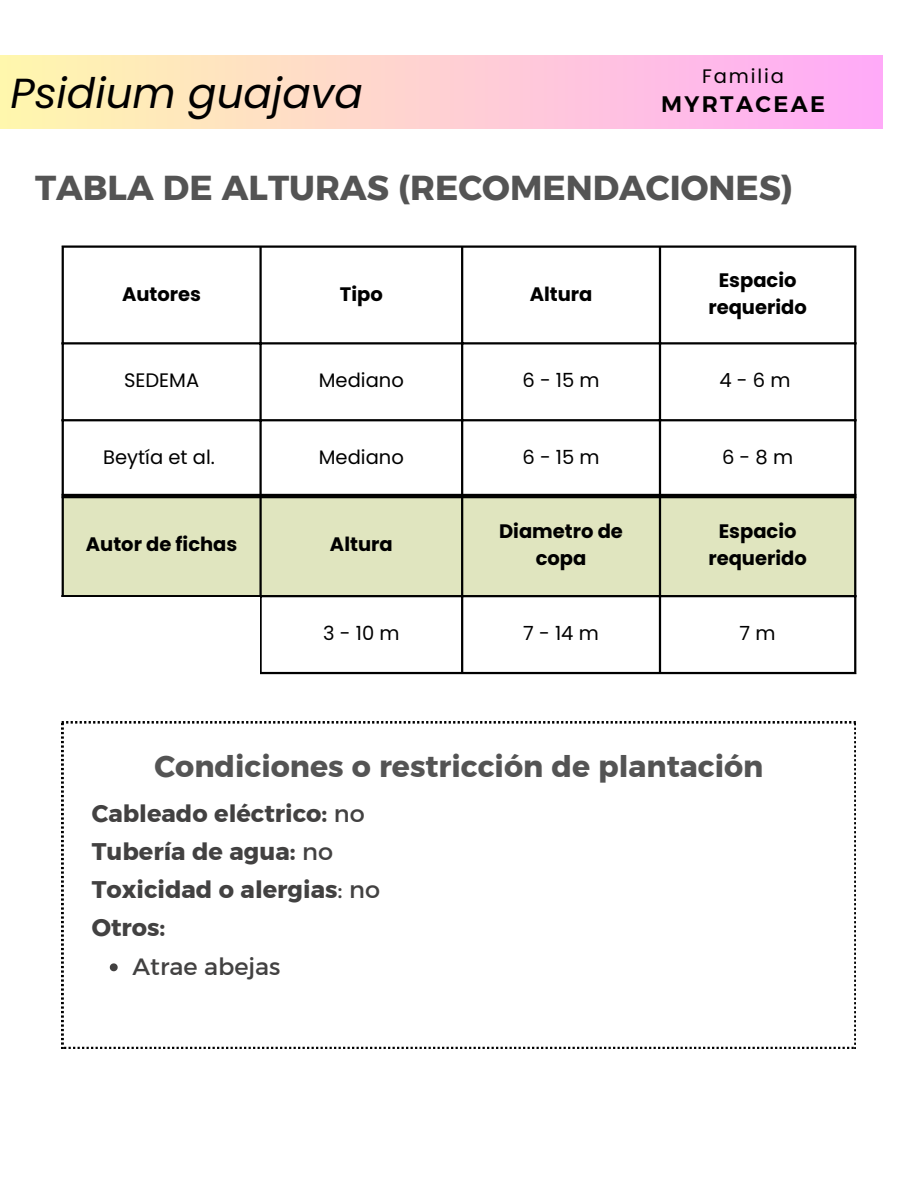
<style>
.page{position:relative;width:918px;height:1188px;background:#fff}
.page>*{position:absolute;margin:0;border:0;box-sizing:border-box;transform-origin:0 0}
.t1{font:italic 42px "Poppins";color:#000}
.t2{font:34.5px "Kief Montaser Bold";color:#545454}
.t3{font:30px "Kief Montaser Bold";color:#545454}
.t4{font:24px/38.2px "Kief Montaser Bold";color:#424141}
.t5{font:24px "Kief Montaser Regular";color:#424141}
.t6{font:700 22.35px "Kief Montaser Semi";letter-spacing:.105em;color:#000}
.t7{font:700 19.5px/27px "Poppins";color:#000;text-align:center}
.t8{font:19.5px "Poppins";color:#000}
.t9{font:19.5px "Poppins";letter-spacing:.095em;color:#000}
.s1{font-family:"Kief Montaser Regular"}
</style>
<div class="page">
<svg style="left:62px;top:721px;width:794px;height:328px"></svg>
<div style="left:64px;top:498px;width:790px;height:97px;background:#e0e5bf"></div>
<hr style="left:62px;top:496px;width:2px;height:176px;background:#000">
<hr style="left:259px;top:496px;width:3px;height:176px;background:#000">
<hr style="left:461px;top:496px;width:2px;height:176px;background:#000">
<hr style="left:659px;top:496px;width:2px;height:176px;background:#000">
<hr style="left:854px;top:496px;width:2px;height:176px;background:#000">
<hr style="left:62px;top:494px;width:794px;height:2px;background:#000">
<hr style="left:62px;top:595px;width:794px;height:2px;background:#000">
<hr style="left:62px;top:672px;width:794px;height:2px;background:#000">
<div style="left:34px;top:597px;width:226px;height:87px;background:#fff"></div>
<svg style="left:110px;top:963px;width:8px;height:8px"></svg>
<hr style="left:62px;top:248px;width:2px;height:248px;background:#000">
<hr style="left:259px;top:248px;width:3px;height:248px;background:#000">
<hr style="left:461px;top:248px;width:2px;height:248px;background:#000">
<hr style="left:659px;top:248px;width:2px;height:248px;background:#000">
<hr style="left:854px;top:248px;width:2px;height:248px;background:#000">
<hr style="left:62px;top:245px;width:794px;height:3px;background:#000">
<hr style="left:62px;top:342px;width:794px;height:2px;background:#000">
<hr style="left:62px;top:419px;width:794px;height:2px;background:#000">
<hr style="left:62px;top:496px;width:794px;height:2px;background:#000">
<div style="left:0;top:55px;width:882px;height:73px;background:linear-gradient(to right,#fff7ad,#ffaaf8)"></div>
<h1 class="t1" style="left:10px;top:64px;width:354px">Psidium guajava</h1>
<p class="t9" style="left:702px;top:62px;width:83px">Familia</p>
<p class="t6" style="left:661px;top:90px;width:165px">MYRTACEAE</p>
<h2 class="t2" style="left:35px;top:167px;width:759px">TABLA DE ALTURAS (RECOMENDACIONES)</h2>
<p class="t7" style="left:122px;top:280px;width:81px">Autores</p>
<p class="t7" style="left:340px;top:280px;width:44px">Tipo</p>
<p class="t7" style="left:530px;top:280px;width:64px">Altura</p>
<p class="t7" style="left:708px;top:267px;width:100px">Espacio requerido</p>
<p class="t8" style="left:124px;top:367px;width:77px">SEDEMA</p>
<p class="t8" style="left:319px;top:367px;width:86px">Mediano</p>
<p class="t8" style="left:522px;top:367px;width:79px">6-15m</p>
<p class="t8" style="left:719px;top:367px;width:73px">4-6m</p>
<p class="t8" style="left:103px;top:444px;width:113px">Beytía et al.</p>
<p class="t8" style="left:319px;top:444px;width:86px">Mediano</p>
<p class="t8" style="left:522px;top:444px;width:79px">6-15m</p>
<p class="t8" style="left:722px;top:444px;width:73px">6-8m</p>
<p class="t7" style="left:86px;top:531px;width:153px">Autor de fichas</p>
<p class="t7" style="left:330px;top:531px;width:64px">Altura</p>
<p class="t7" style="left:499px;top:517px;width:125px">Diametro de copa</p>
<p class="t7" style="left:708px;top:517px;width:100px">Espacio requerido</p>
<p class="t8" style="left:323px;top:620px;width:78px">3-10m</p>
<p class="t8" style="left:523px;top:620px;width:77px">7-14m</p>
<p class="t8" style="left:740px;top:620px;width:37px">7 m</p>
<h3 class="t3" style="left:154px;top:748px;width:611px">Condiciones o restricción de plantación</h3>
<p class="t4" style="left:92px;top:794px;width:290px">Cableado eléctrico: <span class="s1">no<br></span>Tubería de agua: <span class="s1">no<br></span>Toxicidad o alergias<span class="s1">: no<br></span>Otros:</p>
<p class="t5" style="left:133px;top:951px;width:149px">Atrae abejas</p>
</div>
